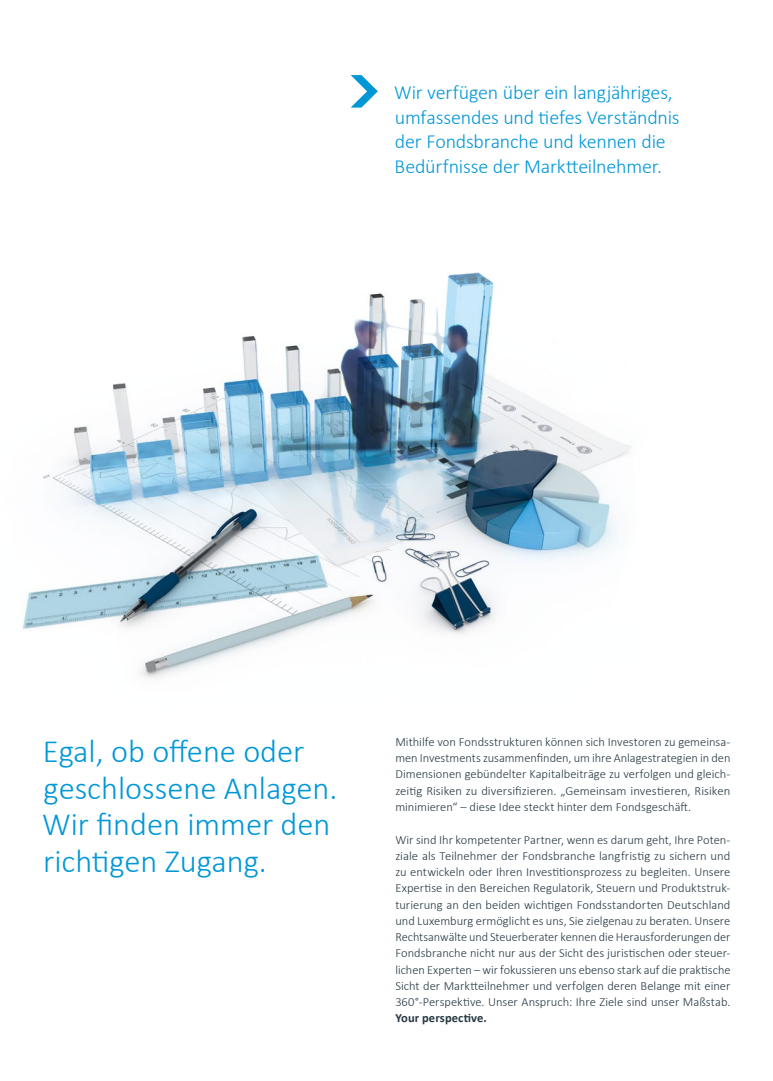
<style>
.page{position:relative;width:773px;height:1081px;background:#fff}
.page>*{position:absolute;margin:0;border:0;box-sizing:border-box;transform-origin:0 0}
.Body_01_Head_Sektore{font:300 32.5px/36.6px "Calibri";color:#0097d7}
.Body_02_Zitat{font:300 20px/24.4px "Calibri";letter-spacing:-.01em;color:#0097d7}
.Body_02_Fliess{font:300 12.5px/16.2px "Calibri";color:#253842;text-align:justify}
.s1{font-weight:700}
</style>
<div class="page">
<img style="left:22px;top:272px;width:610px;height:406px">
<svg style="left:350px;top:75px;width:28px;height:33px"></svg>
<p class="Body_02_Zitat" style="left:394px;top:80px;width:287px">Wir verfügen über ein langjähriges, umfassendes und tiefes Verständnis der Fondsbranche und kennen die Bedürfnisse der Marktteilnehmer.</p>
<p class="Body_01_Head_Sektore" style="left:42px;top:731px;width:297px">Egal, ob offene oder geschlossene Anlagen.<br>Wir finden immer den richtigen Zugang.</p>
<p class="Body_02_Fliess" style="left:395px;top:733px;width:336px">Mithilfe von Fondsstrukturen können sich Investoren zu gemeinsa&shy;men Investments zusammenfinden, um ihre Anlagestrategien in den Dimensionen gebündelter Kapitalbeiträge zu verfolgen und gleich&shy;zeitig Risiken zu diversifizieren. „Gemeinsam investieren, Risiken minimieren“ – diese Idee steckt hinter dem Fondsgeschäft.</p>
<p class="Body_02_Fliess" style="left:395px;top:830px;width:336px">Wir sind Ihr kompetenter Partner, wenn es darum geht, Ihre Poten&shy;ziale als Teilnehmer der Fondsbranche langfristig zu sichern und zu entwickeln oder Ihren Investitionsprozess zu begleiten. Unsere Expertise in den Bereichen Regulatorik, Steuern und Produktstruk&shy;turierung an den beiden wichtigen Fondsstandorten Deutschland und Luxemburg ermöglicht es uns, Sie zielgenau zu beraten. Unsere Rechtsanwälte und Steuerberater kennen die Herausforderungen der Fondsbranche nicht nur aus der Sicht des juristischen oder steuer&shy;lichen Experten – wir fokussieren uns ebenso stark auf die praktische Sicht der Marktteilnehmer und verfolgen deren Belange mit einer 360°-Perspektive. Unser Anspruch: Ihre Ziele sind unser Maßstab.<br><span class="s1">Your perspective.</span></p>
</div>
